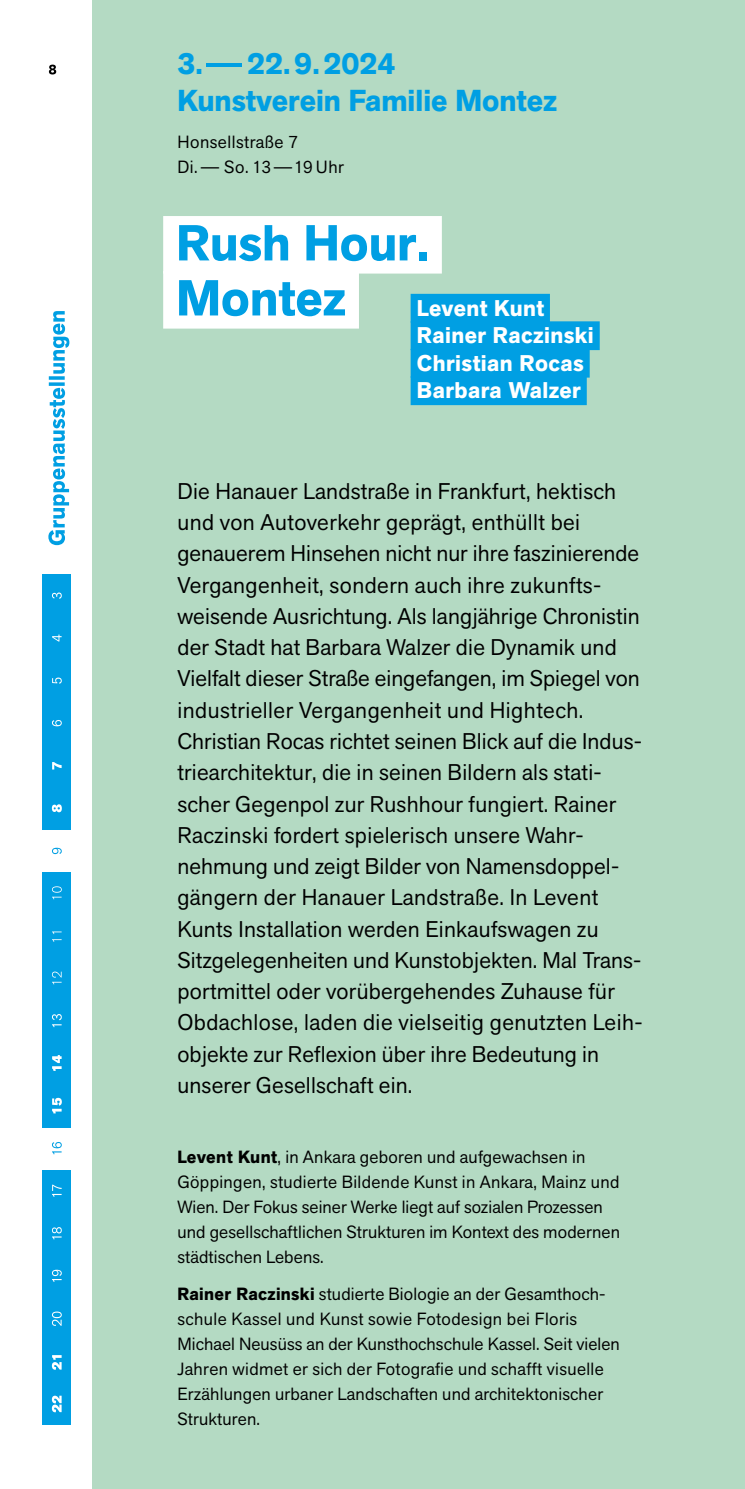
<style>
.page{position:relative;width:745px;height:1489px;background:#fff}
.page>*{position:absolute;margin:0;border:0;box-sizing:border-box;transform-origin:0 0}
.t1{font:700 50px/55px "Akzid Grtsk Next";color:#009fe3}
.t2{font:700 30px/36.2px "Akzid Grtsk Next";color:#009fe3}
.t3{font:22.5px/31.2px "Akzid Grtsk Next";letter-spacing:.01em;color:#000}
.t4{font:700 22.5px/27.5px "Akzid Grtsk Next";letter-spacing:.02em;color:#fff}
.t5{font:17.5px/25px "Akzid Grtsk Next";letter-spacing:.01em;color:#000}
.t6{font:17.5px/25px "Akzid Grtsk Next";letter-spacing:.03em;color:#000}
.s1{font-weight:700}
</style>
<div class="page">
<div style="left:92px;top:0;width:652px;height:1488px;background:#b4dac3"></div>
<div style="left:410px;top:294px;width:139px;height:28px;background:#009fe3"></div>
<div style="left:410px;top:321px;width:189px;height:29px;background:#009fe3"></div>
<div style="left:410px;top:349px;width:179px;height:28px;background:#009fe3"></div>
<div style="left:410px;top:376px;width:176px;height:29px;background:#009fe3"></div>
<div style="left:163px;top:216px;width:278px;height:57px;background:#fff"></div>
<div style="left:163px;top:271px;width:196px;height:57px;background:#fff"></div>
<div style="left:43px;top:1382px;width:28px;height:42px;background:#009fe3"></div>
<div style="left:43px;top:574px;width:28px;height:43px;background:#009fe3"></div>
<div style="left:43px;top:617px;width:28px;height:42px;background:#009fe3"></div>
<div style="left:43px;top:659px;width:28px;height:43px;background:#009fe3"></div>
<div style="left:43px;top:702px;width:28px;height:42px;background:#009fe3"></div>
<div style="left:43px;top:744px;width:28px;height:43px;background:#009fe3"></div>
<div style="left:43px;top:787px;width:28px;height:42px;background:#009fe3"></div>
<div style="left:43px;top:872px;width:28px;height:42px;background:#009fe3"></div>
<div style="left:43px;top:914px;width:28px;height:43px;background:#009fe3"></div>
<div style="left:43px;top:957px;width:28px;height:42px;background:#009fe3"></div>
<div style="left:43px;top:999px;width:28px;height:43px;background:#009fe3"></div>
<div style="left:43px;top:1042px;width:28px;height:42px;background:#009fe3"></div>
<div style="left:43px;top:1084px;width:28px;height:43px;background:#009fe3"></div>
<div style="left:43px;top:1169px;width:28px;height:43px;background:#009fe3"></div>
<div style="left:43px;top:1212px;width:28px;height:42px;background:#009fe3"></div>
<div style="left:43px;top:1254px;width:28px;height:43px;background:#009fe3"></div>
<div style="left:43px;top:1297px;width:28px;height:42px;background:#009fe3"></div>
<div style="left:43px;top:1339px;width:28px;height:43px;background:#009fe3"></div>
<svg style="left:52px;top:1395px;width:10px;height:17px"></svg>
<svg style="left:52px;top:1355px;width:10px;height:14px"></svg>
<svg style="left:52px;top:1311px;width:10px;height:14px"></svg>
<svg style="left:52px;top:1269px;width:10px;height:12px"></svg>
<svg style="left:52px;top:1227px;width:10px;height:12px"></svg>
<svg style="left:52px;top:1184px;width:10px;height:12px"></svg>
<svg style="left:52px;top:1142px;width:10px;height:12px"></svg>
<svg style="left:52px;top:1097px;width:10px;height:16px"></svg>
<svg style="left:52px;top:1055px;width:10px;height:15px"></svg>
<svg style="left:52px;top:1014px;width:10px;height:13px"></svg>
<svg style="left:52px;top:971px;width:10px;height:13px"></svg>
<svg style="left:52px;top:931px;width:10px;height:10px"></svg>
<svg style="left:52px;top:886px;width:10px;height:13px"></svg>
<svg style="left:52px;top:847px;width:10px;height:7px"></svg>
<svg style="left:52px;top:804px;width:10px;height:8px"></svg>
<svg style="left:52px;top:762px;width:10px;height:7px"></svg>
<svg style="left:52px;top:720px;width:10px;height:6px"></svg>
<svg style="left:52px;top:677px;width:10px;height:6px"></svg>
<svg style="left:52px;top:634px;width:10px;height:7px"></svg>
<svg style="left:52px;top:592px;width:10px;height:6px"></svg>
<svg style="left:48px;top:311px;width:21px;height:234px"></svg>
<svg style="left:49px;top:65px;width:7px;height:9px"></svg>
<h2 class="t2" style="left:177px;top:46px;width:381px">3.–22.9.2024<br>Kunstverein Familie Montez</h2>
<p class="t6" style="left:177px;top:129px;width:168px">Honsellstraße 7<br>Di.–So. 13–19 Uhr</p>
<h1 class="t1" style="left:176px;top:216px;width:254px">Rush Hour.<br>Montez</h1>
<p class="t4" style="left:416px;top:294px;width:178px">Levent Kunt<br>Rainer Raczinski<br>Christian Rocas<br>Barbara Walzer</p>
<p class="t3" style="left:177px;top:475px;width:466px">Die Hanauer Landstraße in Frankfurt, hektisch und von Autoverkehr geprägt, enthüllt bei genauerem Hinsehen nicht nur ihre faszinierende Vergangenheit, sondern auch ihre zukunfts&shy;weisende Ausrichtung. Als langjährige Chronistin der Stadt hat Barbara Walzer die Dynamik und Vielfalt dieser Straße eingefangen, im Spiegel von industrieller Vergangenheit und Hightech.<br>Christian Rocas richtet seinen Blick auf die Indus&shy;triearchitektur, die in seinen Bildern als stati&shy;scher Gegenpol zur Rushhour fungiert. Rainer Raczinski fordert spielerisch unsere Wahr&shy;nehmung und zeigt Bilder von Namensdoppel&shy;gängern der Hanauer Landstraße. In Levent Kunts Installation werden Einkaufswagen zu Sitzgelegenheiten und Kunstobjekten. Mal Trans&shy;portmittel oder vorübergehendes Zuhause für Obdachlose, laden die vielseitig genutzten Leih&shy;objekte zur Reflexion über ihre Bedeutung in unserer Gesellschaft ein.</p>
<p class="t5" style="left:177px;top:1143px;width:444px"><span class="s1">Levent Kunt</span>, in Ankara geboren und aufgewachsen in Göppingen, studierte Bildende Kunst in Ankara, Mainz und Wien. Der Fokus seiner Werke liegt auf sozialen Prozessen und gesellschaftlichen Strukturen im Kontext des modernen städtischen Lebens.</p>
<p class="t5" style="left:177px;top:1281px;width:443px"><span class="s1">Rainer Raczinski</span> studierte Biologie an der Gesamthoch&shy;schule Kassel und Kunst sowie Fotodesign bei Floris Michael Neusüss an der Kunsthochschule Kassel. Seit vielen Jahren widmet er sich der Fotografie und schafft visuelle Erzählungen urbaner Landschaften und architektonischer Strukturen.</p>
</div>
